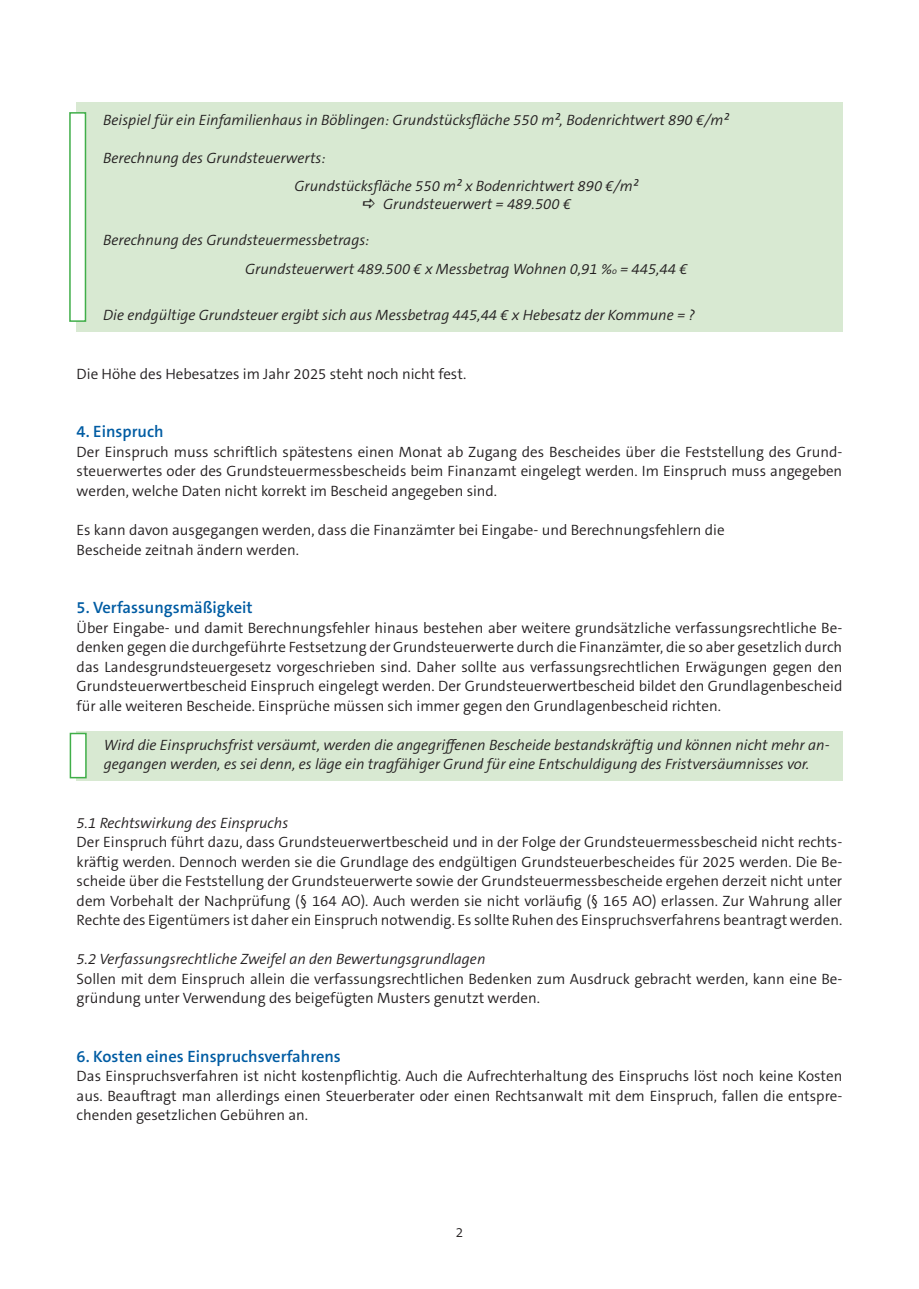
<style>
.page{position:relative;width:919px;height:1289px;background:#fff}
.page>*{position:absolute;margin:0;border:0;box-sizing:border-box;transform-origin:0 0}
.t1{font:600 16.5px "The Sans C5";color:#015ca3}
.t2{font:300 15px/19.5px "The Sans C5";color:#231f20;text-align:justify}
.t3{font:italic 300 15px/19.5px "The Sans C5";color:#231f20}
.t4{font:300 13.5px "The Sans C5";color:#231f20}
.s1{font-size:9px}
</style>
<div class="page">
<div style="left:77px;top:730px;width:765px;height:50px;background:#d8e9d2"></div>
<div style="left:70px;top:732px;width:17px;height:46px;background:#fff;border:2px solid #40ae49"></div>
<div style="left:76px;top:102px;width:766px;height:230px;background:#d8e9d2"></div>
<div style="left:69px;top:112px;width:17px;height:210px;background:#fff;border:2px solid #40ae49"></div>
<p class="t3" style="left:103px;top:111px;width:627px">Beispiel für ein Einfamilienhaus in Böblingen: Grundstücksfläche 550 m², Bodenrichtwert 890 €/m²</p>
<p class="t3" style="left:103px;top:148px;width:224px">Berechnung des Grundsteuerwerts:</p>
<p class="t3" style="left:294px;top:177px;width:345px">Grundstücksfläche 550 m² x Bodenrichtwert 890 €/m²</p>
<p class="t3" style="left:383px;top:195px;width:190px">Grundsteuerwert = 489.500 €</p>
<p class="t3" style="left:103px;top:231px;width:268px">Berechnung des Grundsteuermessbetrags:</p>
<p class="t3" style="left:245px;top:259px;width:444px">Grundsteuerwert 489.500 € x Messbetrag Wohnen 0,91 %<span class="s1">o</span> = 445,44 €</p>
<p class="t3" style="left:103px;top:306px;width:593px">Die endgültige Grundsteuer ergibt sich aus Messbetrag 445,44 € x Hebesatz der Kommune = ?</p>
<p class="t2" style="left:77px;top:364px;width:391px">Die Höhe des Hebesatzes im Jahr 2025 steht noch nicht fest.</p>
<p class="t1" style="left:77px;top:421px;width:88px">4. Einspruch</p>
<p class="t2" style="left:77px;top:442px;width:767px">Der Einspruch muss schriftlich spätestens einen Monat ab Zugang des Bescheides über die Feststellung des Grund&shy;steuerwertes oder des Grundsteuermessbescheids beim Finanzamt eingelegt werden. Im Einspruch muss angegeben werden, welche Daten nicht korrekt im Bescheid angegeben sind.</p>
<p class="t2" style="left:77px;top:520px;width:649px">Es kann davon ausgegangen werden, dass die Finanzämter bei Eingabe- und Berechnungsfehlern die</p>
<p class="t2" style="left:77px;top:540px;width:224px">Bescheide zeitnah ändern werden.</p>
<p class="t1" style="left:77px;top:597px;width:177px">5. Verfassungsmäßigkeit</p>
<p class="t2" style="left:77px;top:618px;width:767px">Über Eingabe- und damit Berechnungsfehler hinaus bestehen aber weitere grundsätzliche verfassungsrechtliche Be&shy;denken gegen die durchgeführte Festsetzung der Grundsteuerwerte durch die Finanzämter, die so aber gesetzlich durch das Landesgrundsteuergesetz vorgeschrieben sind. Daher sollte aus verfassungsrechtlichen Erwägungen gegen den Grundsteuerwertbescheid Einspruch eingelegt werden. Der Grundsteuerwertbescheid bildet den Grundlagenbescheid für alle weiteren Bescheide. Einsprüche müssen sich immer gegen den Grundlagenbescheid richten.</p>
<p class="t3" style="left:104px;top:735px;width:727px">Wird die Einspruchsfrist versäumt, werden die angegriffenen Bescheide bestandskräftig und können nicht mehr an&shy;gegangen werden, es sei denn, es läge ein tragfähiger Grund für eine Entschuldigung des Fristversäumnisses vor.</p>
<p class="t3" style="left:77px;top:813px;width:213px">5.1 Rechtswirkung des Einspruchs</p>
<p class="t2" style="left:77px;top:832px;width:767px">Der Einspruch führt dazu, dass Grundsteuerwertbescheid und in der Folge der Grundsteuermessbescheid nicht rechts&shy;kräftig werden. Dennoch werden sie die Grundlage des endgültigen Grundsteuerbescheides für 2025 werden. Die Be&shy;scheide über die Feststellung der Grundsteuerwerte sowie der Grundsteuermessbescheide ergehen derzeit nicht unter dem Vorbehalt der Nachprüfung (§ 164 AO). Auch werden sie nicht vorläufig (§ 165 AO) erlassen. Zur Wahrung aller Rechte des Eigentümers ist daher ein Einspruch notwendig. Es sollte Ruhen des Einspruchsverfahrens beantragt werden.</p>
<p class="t3" style="left:77px;top:949px;width:410px">5.2 Verfassungsrechtliche Zweifel an den Bewertungsgrundlagen</p>
<p class="t2" style="left:77px;top:969px;width:767px">Sollen mit dem Einspruch allein die verfassungsrechtlichen Bedenken zum Ausdruck gebracht werden, kann eine Be&shy;gründung unter Verwendung des beigefügten Musters genutzt werden.</p>
<p class="t1" style="left:77px;top:1045px;width:266px">6. Kosten eines Einspruchsverfahrens</p>
<p class="t2" style="left:77px;top:1066px;width:767px">Das Einspruchsverfahren ist nicht kostenpflichtig. Auch die Aufrechterhaltung des Einspruchs löst noch keine Kosten aus. Beauftragt man allerdings einen Steuerberater oder einen Rechtsanwalt mit dem Einspruch, fallen die entspre&shy;chenden gesetzlichen Gebühren an.</p>
<p class="t4" style="left:456px;top:1223px;width:9px">2</p>
</div>
